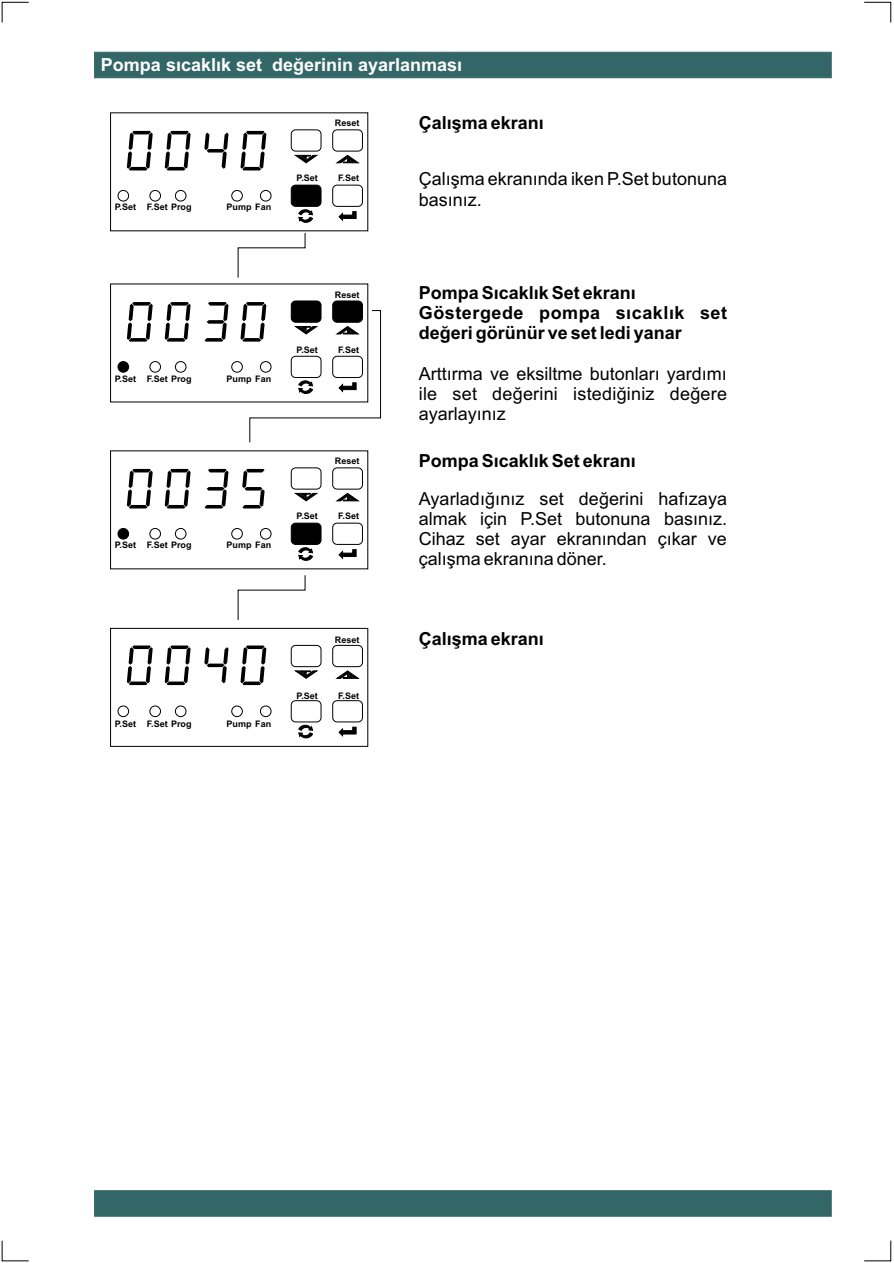
<style>
.page{position:relative;width:894px;height:1263px;background:#fff}
.page>*{position:absolute;margin:0;border:0;box-sizing:border-box;transform-origin:0 0}
.t1{font:18px/20.1px "Arial";color:#000;text-align:justify}
.t2{font:700 18px/20.1px "Arial";color:#000}
.t3{font:700 18px "Arial";color:#fff}
.t4{font:700 9px "Arial";color:#000}
</style>
<div class="page">
<div style="left:94px;top:52px;width:737px;height:26px;background:#366;border:1px solid #366"></div>
<div style="left:94px;top:1191px;width:737px;height:25px;background:#366"></div>
<svg style="left:1px;top:1px;width:28px;height:22px"></svg>
<svg style="left:1px;top:1240px;width:28px;height:22px"></svg>
<svg style="left:864px;top:1px;width:28px;height:22px"></svg>
<svg style="left:864px;top:1240px;width:28px;height:22px"></svg>
<div style="left:110px;top:628px;width:258px;height:119px;border:1px solid #000"></div>
<div style="left:291px;top:129px;width:30px;height:22px;border:1px solid #000;border-radius:4px"></div>
<div style="left:291px;top:645px;width:30px;height:22px;border:1px solid #000;border-radius:4px"></div>
<div style="left:291px;top:301px;width:30px;height:22px;background:#000;border:1px solid #000;border-radius:4px"></div>
<div style="left:291px;top:468px;width:30px;height:22px;border:1px solid #000;border-radius:4px"></div>
<div style="left:291px;top:185px;width:30px;height:22px;background:#000;border:1px solid #000;border-radius:4px"></div>
<div style="left:291px;top:700px;width:30px;height:22px;border:1px solid #000;border-radius:4px"></div>
<div style="left:291px;top:523px;width:30px;height:22px;background:#000;border:1px solid #000;border-radius:4px"></div>
<div style="left:332px;top:129px;width:31px;height:22px;border:1px solid #000;border-radius:4px"></div>
<div style="left:332px;top:645px;width:31px;height:22px;border:1px solid #000;border-radius:4px"></div>
<div style="left:332px;top:301px;width:31px;height:22px;background:#000;border:1px solid #000;border-radius:4px"></div>
<div style="left:332px;top:468px;width:31px;height:22px;border:1px solid #000;border-radius:4px"></div>
<div style="left:332px;top:185px;width:31px;height:22px;border:1px solid #000;border-radius:4px"></div>
<div style="left:332px;top:700px;width:31px;height:22px;border:1px solid #000;border-radius:4px"></div>
<div style="left:332px;top:523px;width:31px;height:22px;border:1px solid #000;border-radius:4px"></div>
<svg style="left:339px;top:211px;width:17px;height:10px"></svg>
<svg style="left:339px;top:727px;width:17px;height:10px"></svg>
<svg style="left:339px;top:549px;width:17px;height:10px"></svg>
<svg style="left:295px;top:155px;width:23px;height:8px"></svg>
<svg style="left:295px;top:670px;width:23px;height:9px"></svg>
<svg style="left:295px;top:493px;width:23px;height:8px"></svg>
<svg style="left:337px;top:155px;width:22px;height:8px"></svg>
<svg style="left:337px;top:671px;width:22px;height:8px"></svg>
<svg style="left:337px;top:493px;width:22px;height:8px"></svg>
<svg style="left:298px;top:209px;width:15px;height:14px"></svg>
<svg style="left:298px;top:725px;width:15px;height:13px"></svg>
<svg style="left:298px;top:547px;width:15px;height:14px"></svg>
<svg style="left:237px;top:233px;width:69px;height:45px"></svg>
<svg style="left:237px;top:575px;width:69px;height:45px"></svg>
<div style="left:150px;top:190px;width:11px;height:11px;border:1px solid #000;border-radius:50%"></div>
<div style="left:150px;top:706px;width:11px;height:11px;border:1px solid #000;border-radius:50%"></div>
<div style="left:150px;top:361px;width:11px;height:11px;border:1px solid #000;border-radius:50%"></div>
<div style="left:150px;top:528px;width:11px;height:11px;border:1px solid #000;border-radius:50%"></div>
<div style="left:175px;top:190px;width:11px;height:11px;border:1px solid #000;border-radius:50%"></div>
<div style="left:175px;top:706px;width:11px;height:11px;border:1px solid #000;border-radius:50%"></div>
<div style="left:175px;top:361px;width:11px;height:11px;border:1px solid #000;border-radius:50%"></div>
<div style="left:175px;top:528px;width:11px;height:11px;border:1px solid #000;border-radius:50%"></div>
<div style="left:232px;top:190px;width:11px;height:11px;border:1px solid #000;border-radius:50%"></div>
<div style="left:232px;top:706px;width:11px;height:11px;border:1px solid #000;border-radius:50%"></div>
<div style="left:232px;top:361px;width:11px;height:11px;border:1px solid #000;border-radius:50%"></div>
<div style="left:232px;top:528px;width:11px;height:11px;border:1px solid #000;border-radius:50%"></div>
<div style="left:118px;top:190px;width:11px;height:11px;border:1px solid #000;border-radius:50%"></div>
<div style="left:118px;top:706px;width:11px;height:11px;border:1px solid #000;border-radius:50%"></div>
<div style="left:118px;top:361px;width:11px;height:11px;background:#000;border:1px solid #000;border-radius:50%"></div>
<div style="left:118px;top:528px;width:11px;height:11px;background:#000;border:1px solid #000;border-radius:50%"></div>
<svg style="left:127px;top:131px;width:26px;height:39px"></svg>
<svg style="left:127px;top:646px;width:26px;height:39px"></svg>
<svg style="left:127px;top:302px;width:26px;height:40px"></svg>
<svg style="left:127px;top:469px;width:26px;height:40px"></svg>
<svg style="left:165px;top:131px;width:26px;height:39px"></svg>
<svg style="left:165px;top:646px;width:26px;height:39px"></svg>
<svg style="left:165px;top:302px;width:26px;height:40px"></svg>
<svg style="left:165px;top:469px;width:26px;height:40px"></svg>
<svg style="left:204px;top:133px;width:24px;height:36px"></svg>
<svg style="left:204px;top:647px;width:24px;height:36px"></svg>
<svg style="left:205px;top:302px;width:23px;height:40px"></svg>
<svg style="left:205px;top:469px;width:23px;height:40px"></svg>
<svg style="left:241px;top:131px;width:25px;height:39px"></svg>
<svg style="left:241px;top:646px;width:25px;height:39px"></svg>
<svg style="left:241px;top:302px;width:140px;height:141px"></svg>
<svg style="left:242px;top:469px;width:23px;height:40px"></svg>
<div style="left:260px;top:190px;width:11px;height:11px;border:1px solid #000;border-radius:50%"></div>
<div style="left:260px;top:706px;width:11px;height:11px;border:1px solid #000;border-radius:50%"></div>
<div style="left:260px;top:361px;width:11px;height:11px;border:1px solid #000;border-radius:50%"></div>
<div style="left:260px;top:528px;width:11px;height:11px;border:1px solid #000;border-radius:50%"></div>
<p class="t3" style="left:101px;top:58px;width:363px">Pompa sýcaklýk set deðerinin ayarlanmasý</p>
<p class="t4" style="left:335px;top:119px;width:26px">Reset</p>
<p class="t4" style="left:297px;top:174px;width:23px">P.Set</p>
<p class="t4" style="left:338px;top:174px;width:22px">F.Set</p>
<p class="t4" style="left:115px;top:203px;width:23px">P.Set</p>
<p class="t4" style="left:147px;top:203px;width:46px">F.Set Prog</p>
<p class="t4" style="left:227px;top:203px;width:46px">Pump Fan</p>
<p class="t4" style="left:335px;top:291px;width:26px">Reset</p>
<p class="t4" style="left:297px;top:347px;width:23px">P.Set</p>
<p class="t4" style="left:338px;top:347px;width:22px">F.Set</p>
<p class="t4" style="left:115px;top:375px;width:23px">P.Set</p>
<p class="t4" style="left:147px;top:375px;width:46px">F.Set Prog</p>
<p class="t4" style="left:227px;top:375px;width:46px">Pump Fan</p>
<p class="t4" style="left:335px;top:457px;width:26px">Reset</p>
<p class="t4" style="left:297px;top:512px;width:23px">P.Set</p>
<p class="t4" style="left:338px;top:512px;width:22px">F.Set</p>
<p class="t4" style="left:115px;top:541px;width:23px">P.Set</p>
<p class="t4" style="left:147px;top:541px;width:46px">F.Set Prog</p>
<p class="t4" style="left:227px;top:541px;width:46px">Pump Fan</p>
<p class="t4" style="left:115px;top:721px;width:78px">P.Set F.Set Prog</p>
<p class="t4" style="left:227px;top:721px;width:46px">Pump Fan</p>
<p class="t4" style="left:335px;top:637px;width:26px">Reset</p>
<p class="t4" style="left:297px;top:692px;width:23px">P.Set</p>
<p class="t4" style="left:338px;top:692px;width:22px">F.Set</p>
<p class="t2" style="left:419px;top:114px;width:127px">Çalýþma ekraný</p>
<p class="t1" style="left:419px;top:171px;width:310px">Çalýþma ekranýnda iken P.Set butonuna basýnýz.</p>
<p class="t2" style="left:419px;top:285px;width:310px">Pompa Sýcaklýk Set ekraný<br>Göstergede pompa sýcaklýk set deðeri görünür ve set ledi yanar</p>
<p class="t1" style="left:419px;top:365px;width:310px">Arttýrma ve eksiltme butonlarý yardýmý ile set deðerini istediðiniz deðere ayarlayýnýz</p>
<p class="t2" style="left:419px;top:452px;width:219px">Pompa Sýcaklýk Set ekraný</p>
<p class="t1" style="left:419px;top:490px;width:310px">Ayarladýðýnýz set deðerini hafýzaya almak için P.Set butonuna basýnýz.<br>Cihaz set ayar ekranýndan çýkar ve çalýþma ekranýna döner.</p>
<p class="t2" style="left:419px;top:630px;width:127px">Çalýþma ekraný</p>
</div>
